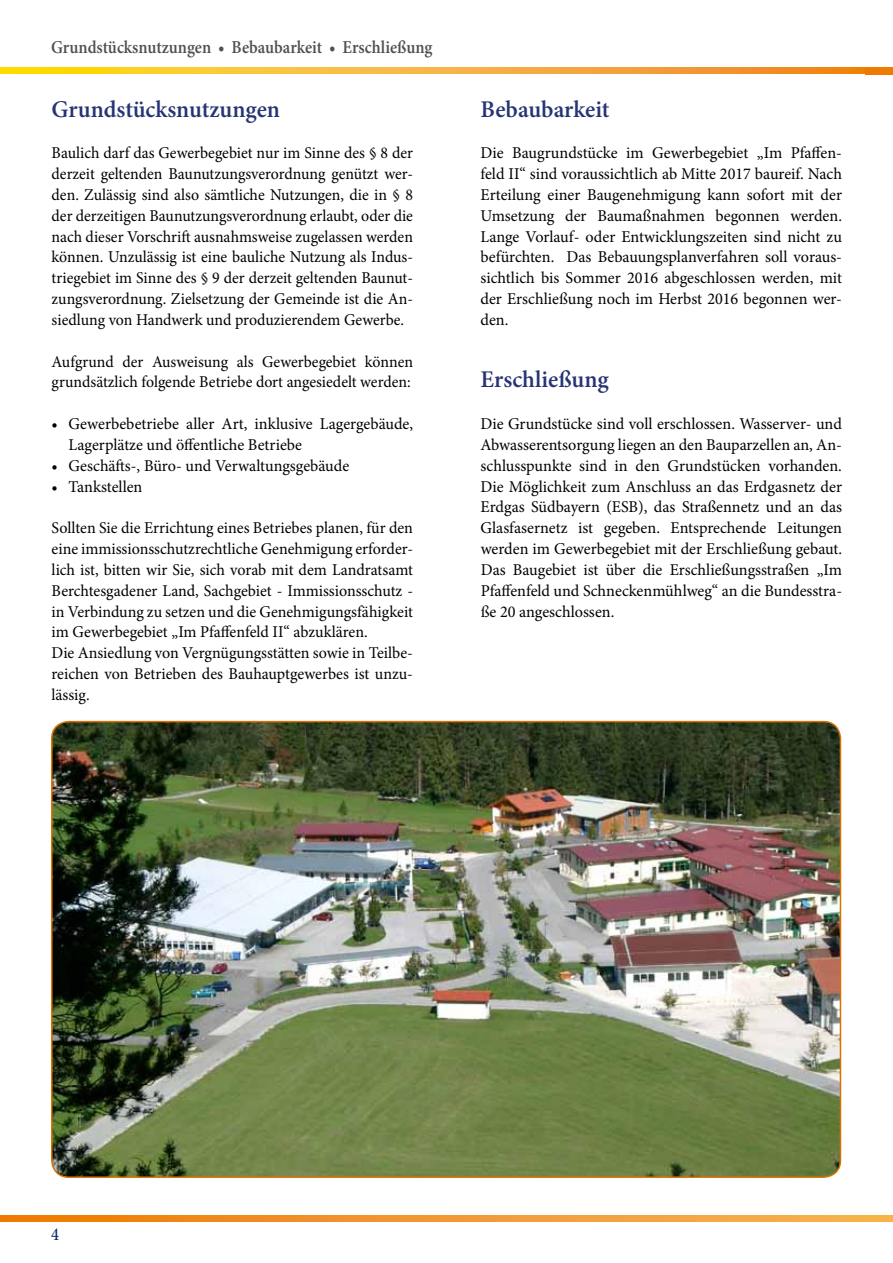
<style>
.page{position:relative;width:893px;height:1263px;background:#fff}
.page>*{position:absolute;margin:0;border:0;box-sizing:border-box;transform-origin:0 0}
.t1{font:600 24px "Minion Pro";color:#273474}
.t2{font:600 18.15px "Minion Pro";color:#504f53;scale:.91 1}
.t3{font:500 18.15px "Minion Pro";color:#05266a;scale:.91 1}
.t4{font:16.5px/20.9px "Minion Pro";color:#000}
.t5{font:16.5px/20.9px "Minion Pro";color:#000;text-align:justify;scale:.96 1}
</style>
<div class="page">
<svg style="left:0;top:68px;width:866px;height:6px;background:#f7b22f"></svg>
<img style="left:52px;top:722px;width:788px;height:455px">
<div style="left:51px;top:721px;width:790px;height:457px;border:2px solid #df7100;border-radius:17px"></div>
<svg style="left:0;top:1215px;width:893px;height:6px;background:#f2972d"></svg>
<div style="left:866px;top:68px;width:27px;height:6px;background:#ef7b00"></div>
<p class="t2" style="left:51px;top:34px;width:421px">Grundstücksnutzungen • Bebaubarkeit • Erschließung</p>
<h1 class="t1" style="left:52px;top:92px;width:230px">Grundstücksnutzungen</h1>
<p class="t5" style="left:52px;top:143px;width:378px">Baulich darf das Gewerbegebiet nur im Sinne des § 8 der derzeit geltenden Baunutzungsverordnung genützt wer&shy;den. Zulässig sind also sämtliche Nutzungen, die in § 8 der derzeitigen Baunutzungsverordnung erlaubt, oder die nach dieser Vorschrift ausnahmsweise zugelassen werden können. Unzulässig ist eine bauliche Nutzung als Indus&shy;triegebiet im Sinne des § 9 der derzeit geltenden Baunut&shy;zungsverordnung. Zielsetzung der Gemeinde ist die An&shy;siedlung von Handwerk und produzierendem Gewerbe.</p>
<p class="t5" style="left:52px;top:351px;width:378px">Aufgrund der Ausweisung als Gewerbegebiet können grundsätzlich folgende Betriebe dort angesiedelt werden:</p>
<p class="t4" style="left:69px;top:413px;width:346px;text-indent:-17px">• Gewerbebetriebe aller Art, inklusive Lagergebäude,<br>Lagerplätze und öffentliche Betriebe</p>
<p class="t4" style="left:52px;top:455px;width:299px">• Geschäfts-, Büro- und Verwaltungsgebäude</p>
<p class="t4" style="left:52px;top:476px;width:92px">• Tankstellen</p>
<p class="t4" style="left:52px;top:518px;width:363px">Sollten Sie die Errichtung eines Betriebes planen, für den eine immissionsschutzrechtliche Genehmigung erforder&shy;lich ist, bitten wir Sie, sich vorab mit dem Landratsamt Berchtesgadener Land, Sachgebiet - Immissionsschutz - in Verbindung zu setzen und die Genehmigungsfähigkeit im Gewerbegebiet „Im Pfaffenfeld II“ abzuklären.<br>Die Ansiedlung von Vergnügungsstätten sowie in Teilbe&shy;reichen von Betrieben des Bauhauptgewerbes ist unzu&shy;lässig.</p>
<h1 class="t1" style="left:480px;top:92px;width:131px">Bebaubarkeit</h1>
<p class="t4" style="left:480px;top:143px;width:363px;text-align:justify">Die Baugrundstücke im Gewerbegebiet „Im Pfaffen&shy;feld II“ sind voraussichtlich ab Mitte 2017 baureif. Nach Erteilung einer Baugenehmigung kann sofort mit der Umsetzung der Baumaßnahmen begonnen werden.<br>Lange Vorlauf- oder Entwicklungszeiten sind nicht zu befürchten. Das Bebauungsplanverfahren soll voraus&shy;sichtlich bis Sommer 2016 abgeschlossen werden, mit der Erschließung noch im Herbst 2016 begonnen wer&shy;den.</p>
<h1 class="t1" style="left:480px;top:363px;width:130px">Erschließung</h1>
<p class="t4" style="left:480px;top:413px;width:363px;text-align:justify">Die Grundstücke sind voll erschlossen. Wasserver- und Abwasserentsorgung liegen an den Bauparzellen an, An&shy;schlusspunkte sind in den Grundstücken vorhanden.<br>Die Möglichkeit zum Anschluss an das Erdgasnetz der Erdgas Südbayern (ESB), das Straßennetz und an das Glasfasernetz ist gegeben. Entsprechende Leitungen werden im Gewerbegebiet mit der Erschließung gebaut.<br>Das Baugebiet ist über die Erschließungsstraßen „Im Pfaffenfeld und Schneckenmühlweg“ an die Bundesstra&shy;ße 20 angeschlossen.</p>
<p class="t3" style="left:51px;top:1222px;width:10px">4</p>
</div>
